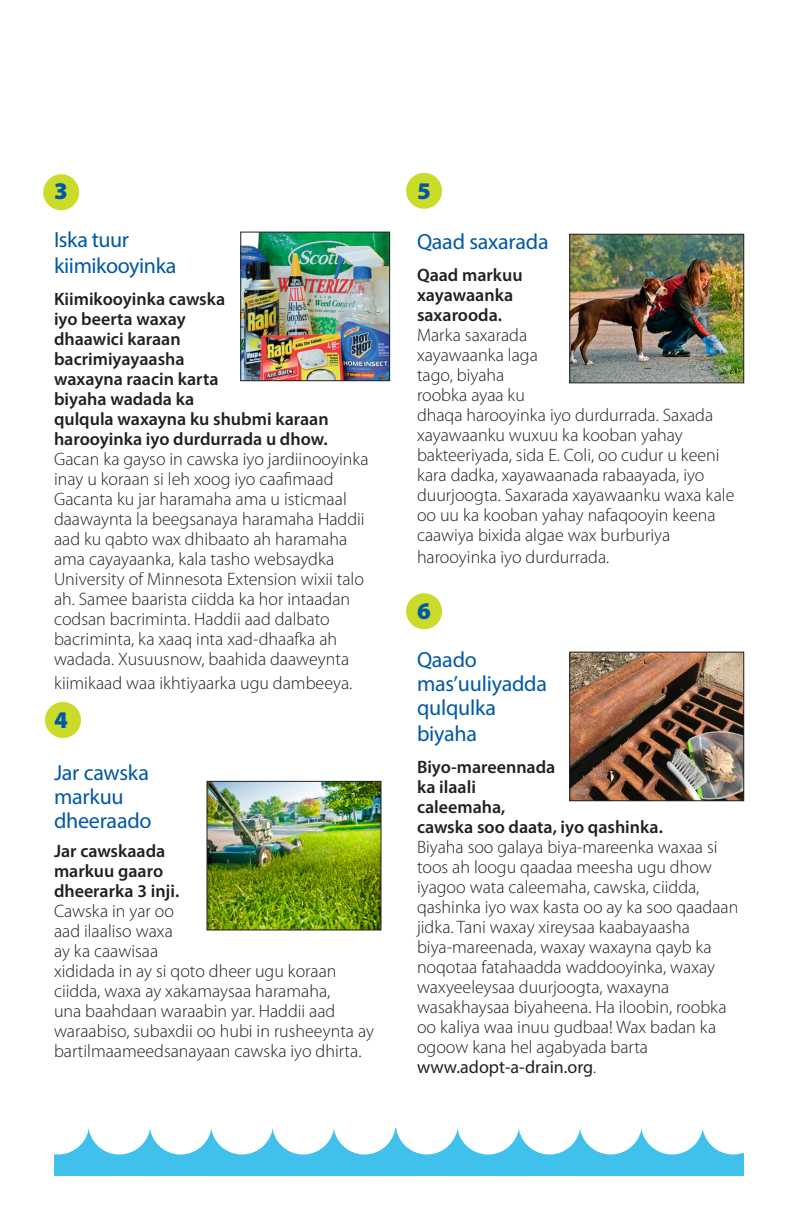
<style>
.page{position:relative;width:792px;height:1224px;background:#fff}
.page>*{position:absolute;margin:0;border:0;box-sizing:border-box;transform-origin:0 0}
.H3-NEW{font:900 24px "Myriad Pro";color:#0158a6}
.Body-NEW{font:900 24px "Myriad Pro";color:#0158a6}
.H3-NEW-2{font:22px/24px "Myriad Pro";letter-spacing:-.01em;color:#0158a6}
.Body-NEW-2{font:300 18px/20px "Myriad Pro";color:#231f20}
.H3-NEW-3{font:300 18px/20px "Myriad Pro";color:#231f20}
.s1{font-weight:600}
.s2{font-weight:400}
</style>
<div class="page">
<div style="left:43px;top:174px;width:36px;height:36px;background:#cadb2a;border-radius:50%"></div>
<div style="left:406px;top:173px;width:36px;height:36px;background:#cadb2a;border-radius:50%"></div>
<div style="left:45px;top:702px;width:36px;height:36px;background:#cadb2a;border-radius:50%"></div>
<div style="left:406px;top:593px;width:36px;height:36px;background:#cadb2a;border-radius:50%"></div>
<img style="left:572px;top:236px;width:170px;height:145px">
<div style="left:570px;top:234px;width:174px;height:149px;border:1px solid #231f20"></div>
<img style="left:242px;top:234px;width:146px;height:145px">
<div style="left:240px;top:232px;width:150px;height:149px;border:1px solid #231f20"></div>
<img style="left:209px;top:783px;width:170px;height:145px">
<div style="left:207px;top:781px;width:174px;height:149px;border:1px solid #231f20"></div>
<img style="left:572px;top:654px;width:170px;height:145px">
<div style="left:570px;top:652px;width:174px;height:149px;border:1px solid #231f20"></div>
<div style="left:54px;top:1129px;width:690px;height:47px;background:#3fc1ec"></div>
<svg style="left:54px;top:1129px;width:690px;height:26px"></svg>
<p class="H3-NEW" style="left:54px;top:178px;width:15px">3</p>
<p class="H3-NEW-2" style="left:54px;top:227px;width:124px;line-height:26px">Iska tuur kiimikooyinka</p>
<p class="Body-NEW-2" style="left:54px;top:290px;width:316px"><span class="s1">Kiimikooyinka cawska<br>iyo beerta waxay<br>dhaawici karaan<br>bacrimiyayaasha<br>waxayna raacin karta<br>biyaha wadada ka<br>qulqula waxayna ku shubmi karaan harooyinka iyo durdurrada u dhow.<br></span>Gacan ka gayso in cawska iyo jardiinooyinka inay u koraan si leh xoog iyo caafimaad<br>Gacanta ku jar haramaha ama u isticmaal daawaynta la beegsanaya haramaha Haddii aad ku qabto wax dhibaato ah haramaha ama cayayaanka, kala tasho websaydka<br>University of Minnesota Extension wixii talo ah. Samee baarista ciidda ka hor intaadan codsan bacriminta. Haddii aad dalbato bacriminta, ka xaaq inta xad-dhaafka ah wadada. Xusuusnow, baahida daaweynta</p>
<p class="Body-NEW-2" style="left:54px;top:674px;width:300px">kiimikaad waa ikhtiyaarka ugu dambeeya.</p>
<p class="Body-NEW" style="left:54px;top:707px;width:15px">4</p>
<p class="H3-NEW-2" style="left:54px;top:761px;width:99px">Jar cawska markuu dheeraado</p>
<p class="H3-NEW-3" style="left:54px;top:842px;width:321px"><span class="s1">Jar cawskaada<br>markuu gaaro<br>dheerarka 3 inji.<br></span>Cawska in yar oo<br>aad ilaaliso waxa<br>ay ka caawisaa<br>xididada in ay si qoto dheer ugu koraan ciidda, waxa ay xakamaysaa haramaha,<br>una baahdaan waraabin yar. Haddii aad waraabiso, subaxdii oo hubi in rusheeynta ay bartilmaameedsanayaan cawska iyo dhirta.</p>
<p class="H3-NEW" style="left:417px;top:178px;width:15px">5</p>
<p class="H3-NEW-2" style="left:417px;top:230px;width:133px">Qaad saxarada</p>
<p class="Body-NEW-2" style="left:417px;top:266px;width:319px"><span class="s1">Qaad markuu<br>xayawaanka<br>saxarooda.<br></span>Marka saxarada<br>xayawaanka laga<br>tago, biyaha<br>roobka ayaa ku<br>dhaqa harooyinka iyo durdurrada. Saxada xayawaanku wuxuu ka kooban yahay bakteeriyada, sida E. Coli, oo cudur u keeni kara dadka, xayawaanada rabaayada, iyo duurjoogta. Saxarada xayawaanku waxa kale oo uu ka kooban yahay nafaqooyin keena caawiya bixida algae wax burburiya</p>
<p class="Body-NEW-2" style="left:417px;top:548px;width:194px">harooyinka iyo durdurrada.</p>
<p class="H3-NEW" style="left:417px;top:598px;width:15px">6</p>
<p class="H3-NEW-2" style="left:417px;top:648px;width:132px">Qaado mas’uuliyadda qulqulka</p>
<p class="H3-NEW-2" style="left:417px;top:722px;width:62px">biyaha</p>
<p class="Body-NEW-2" style="left:417px;top:758px;width:323px"><span class="s1">Biyo-mareennada<br>ka ilaali<br>caleemaha,<br>cawska soo daata, iyo qashinka.<br></span>Biyaha soo galaya biya-mareenka waxaa si toos ah loogu qaadaa meesha ugu dhow iyagoo wata caleemaha, cawska, ciidda, qashinka iyo wax kasta oo ay ka soo qaadaan jidka. Tani waxay xireysaa kaabayaasha biya-mareenada, waxay waxayna qayb ka noqotaa fatahaadda waddooyinka, waxay waxyeeleysaa duurjoogta, waxayna wasakhaysaa biyaheena. Ha iloobin, roobka oo kaliya waa inuu gudbaa! Wax badan ka ogoow kana hel agabyada barta <span class="s2">www.adopt-a-drain.org</span>.</p>
</div>
